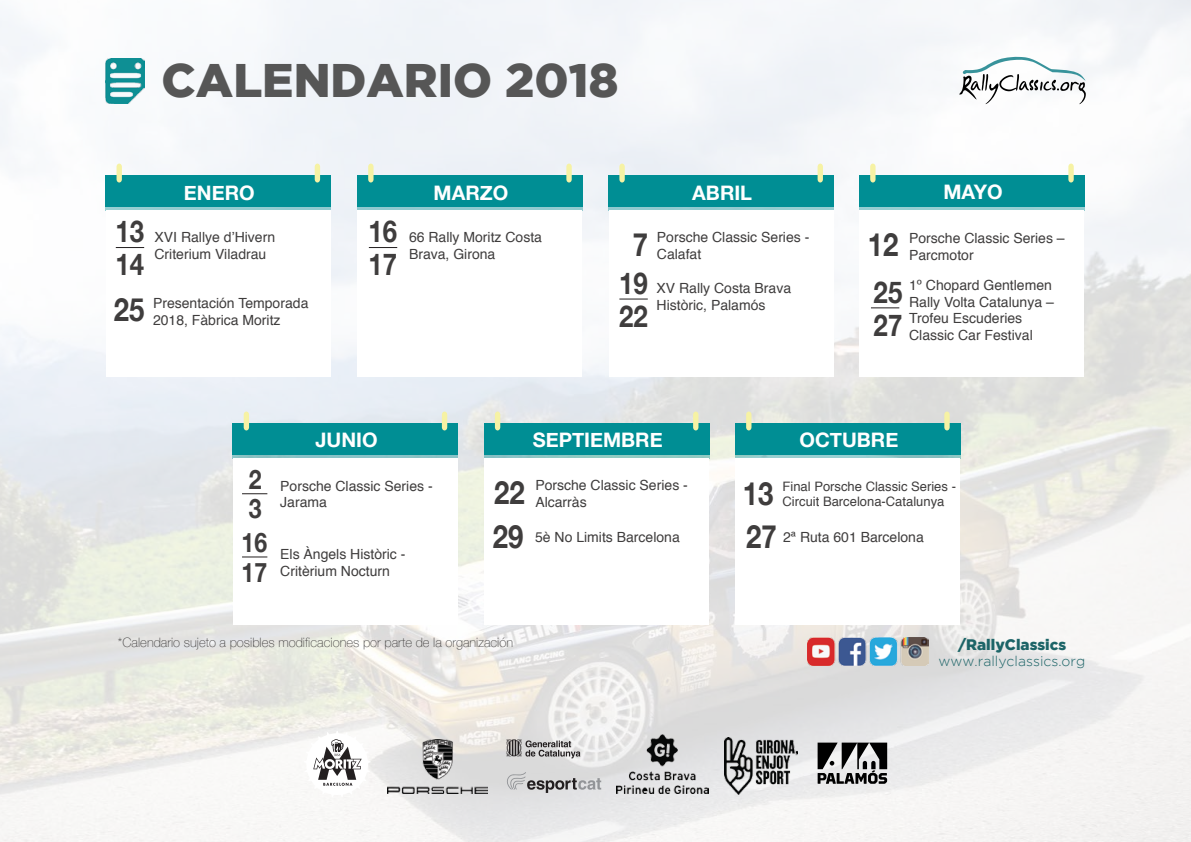
<style>
.page{position:relative;width:1191px;height:842px;background:#fff}
.page>*{position:absolute;margin:0;border:0;box-sizing:border-box;transform-origin:0 0}
.t1{font:900 47px "Gotham";color:#565656}
.t2{font:700 32px "Helvetica Neue";color:#3f3d3d;scale:.86 1}
.t3{font:700 30px/33px "Helvetica Neue";color:#3f3d3d;scale:.86 1}
.t4{font:700 26.8px/29.5px "Helvetica Neue";color:#3f3d3d;scale:.86 1}
.t5{font:700 20px "Helvetica Neue";color:#fff}
.t6{font:900 15.2px "Gotham";color:#1c6467}
.t7{font:14px/16.8px "Helvetica";color:#3f3d3d}
.t8{font:300 14px "Gotham";color:#1c6467}
.t9{font:100 13px "Helvetica Neue";color:#3f3d3d}
.t10{font:13px/15.6px "Helvetica";color:#3f3d3d}
</style>
<div class="page">
<img style="left:0;top:0;width:1191px;height:842px">
<svg style="left:959px;top:57px;width:126px;height:47px"></svg>
<img style="left:106px;top:59px;width:38px;height:44px">
<img style="left:807px;top:638px;width:121px;height:28px">
<img style="left:616px;top:734px;width:92px;height:59px">
<img style="left:724px;top:737px;width:73px;height:58px">
<svg style="left:304px;top:731px;width:67px;height:66px"></svg>
<svg style="left:817px;top:743px;width:70px;height:41px;background:#717171"></svg>
<img style="left:387px;top:739px;width:101px;height:54px">
<svg style="left:506px;top:739px;width:74px;height:19px"></svg>
<svg style="left:504px;top:772px;width:97px;height:21px;background:#bbbbbc"></svg>
<div style="left:106px;top:175px;width:225px;height:32px;background:#008e94"></div>
<svg style="left:106px;top:207px;width:225px;height:4px"></svg>
<svg style="left:315px;top:164px;width:5px;height:18px"></svg>
<svg style="left:116px;top:164px;width:6px;height:18px"></svg>
<div style="left:106px;top:211px;width:225px;height:166px;background:#fff"></div>
<svg style="left:116px;top:247px;width:28px;height:1px"></svg>
<div style="left:859px;top:175px;width:225px;height:32px;background:#008e94"></div>
<svg style="left:859px;top:207px;width:225px;height:4px"></svg>
<svg style="left:1068px;top:164px;width:5px;height:18px"></svg>
<svg style="left:870px;top:164px;width:5px;height:18px"></svg>
<div style="left:859px;top:211px;width:225px;height:166px;background:#fff"></div>
<div style="left:233px;top:423px;width:225px;height:32px;background:#008e94"></div>
<svg style="left:233px;top:455px;width:225px;height:4px"></svg>
<svg style="left:442px;top:411px;width:5px;height:19px"></svg>
<svg style="left:244px;top:411px;width:5px;height:19px"></svg>
<div style="left:233px;top:459px;width:225px;height:166px;background:#fff"></div>
<div style="left:484px;top:423px;width:225px;height:32px;background:#008e94"></div>
<svg style="left:484px;top:455px;width:225px;height:4px"></svg>
<svg style="left:693px;top:411px;width:5px;height:19px"></svg>
<svg style="left:495px;top:411px;width:5px;height:19px"></svg>
<div style="left:484px;top:459px;width:225px;height:166px;background:#fff"></div>
<div style="left:735px;top:423px;width:225px;height:32px;background:#008e94"></div>
<svg style="left:735px;top:455px;width:225px;height:4px"></svg>
<svg style="left:944px;top:411px;width:5px;height:19px"></svg>
<svg style="left:746px;top:411px;width:5px;height:19px"></svg>
<div style="left:735px;top:459px;width:225px;height:166px;background:#fff"></div>
<svg style="left:871px;top:307px;width:28px;height:1px"></svg>
<svg style="left:242px;top:493px;width:25px;height:1px"></svg>
<svg style="left:242px;top:556px;width:25px;height:1px"></svg>
<div style="left:357px;top:175px;width:225px;height:32px;background:#008e94"></div>
<svg style="left:357px;top:207px;width:225px;height:4px"></svg>
<svg style="left:566px;top:164px;width:6px;height:18px"></svg>
<svg style="left:368px;top:164px;width:5px;height:18px"></svg>
<div style="left:357px;top:211px;width:225px;height:166px;background:#fff"></div>
<div style="left:608px;top:175px;width:225px;height:32px;background:#008e94"></div>
<svg style="left:608px;top:207px;width:225px;height:4px"></svg>
<svg style="left:817px;top:164px;width:6px;height:18px"></svg>
<svg style="left:619px;top:164px;width:6px;height:18px"></svg>
<div style="left:608px;top:211px;width:225px;height:166px;background:#fff"></div>
<svg style="left:619px;top:299px;width:29px;height:1px"></svg>
<svg style="left:369px;top:247px;width:28px;height:1px"></svg>
<h1 class="t1" style="left:162px;top:53px;width:458px">CALENDARIO 2018</h1>
<h3 class="t5" style="left:184px;top:177px;width:72px">ENERO</h3>
<p class="t7" style="left:154px;top:229px;width:122px">XVI Rallye d’Hivern<br>Criterium Viladrau</p>
<h3 class="t3" style="left:115px;top:216px;width:35px">13<br>14</h3>
<h2 class="t2" style="left:114px;top:284px;width:37px">25</h2>
<p class="t7" style="left:153px;top:295px;width:157px">Presentación Temporada<br>2018, Fàbrica Moritz</p>
<h3 class="t3" style="left:368px;top:216px;width:35px">16</h3>
<h3 class="t3" style="left:368px;top:249px;width:35px">17</h3>
<h3 class="t5" style="left:433px;top:177px;width:76px">MARZO</h3>
<h3 class="t5" style="left:692px;top:177px;width:61px">ABRIL</h3>
<p class="t7" style="left:409px;top:229px;width:135px">66 Rally Moritz Costa<br>Brava, Girona</p>
<h2 class="t2" style="left:633px;top:219px;width:19px">7</h2>
<p class="t7" style="left:657px;top:230px;width:154px">Porsche Classic Series -<br>Calafat</p>
<h3 class="t3" style="left:619px;top:267px;width:35px">19<br>22</h3>
<p class="t7" style="left:656px;top:280px;width:136px">XV Rally Costa Brava<br>Històric, Palamós</p>
<h3 class="t5" style="left:943px;top:176px;width:61px">MAYO</h3>
<h2 class="t2" style="left:868px;top:219px;width:37px">12</h2>
<p class="t7" style="left:909px;top:230px;width:157px">Porsche Classic Series –<br>Parcmotor</p>
<p class="t7" style="left:909px;top:277px;width:146px">1º Chopard Gentlemen<br>Rally Volta Catalunya –<br>Trofeu Escuderies<br>Classic Car Festival</p>
<h3 class="t3" style="left:873px;top:276px;width:35px">25<br>27</h3>
<h3 class="t4" style="left:249px;top:465px;width:16px">2<br>3</h3>
<h3 class="t4" style="left:242px;top:529px;width:31px">16<br>17</h3>
<h3 class="t5" style="left:315px;top:424px;width:64px">JUNIO</h3>
<h3 class="t5" style="left:533px;top:424px;width:131px">SEPTIEMBRE</h3>
<h3 class="t5" style="left:799px;top:424px;width:100px">OCTUBRE</h3>
<h2 class="t2" style="left:743px;top:468px;width:37px">13</h2>
<h2 class="t2" style="left:493px;top:511px;width:37px">29</h2>
<h2 class="t2" style="left:746px;top:512px;width:37px">27</h2>
<h2 class="t2" style="left:494px;top:467px;width:37px">22</h2>
<p class="t7" style="left:535px;top:477px;width:154px">Porsche Classic Series -<br>Alcarràs</p>
<p class="t7" style="left:280px;top:478px;width:154px">Porsche Classic Series -<br>Jarama</p>
<p class="t7" style="left:280px;top:546px;width:127px">Els Àngels Històric -<br>Critèrium Nocturn</p>
<p class="t10" style="left:782px;top:479px;width:175px">Final Porsche Classic Series -<br>Circuit Barcelona-Catalunya</p>
<p class="t7" style="left:535px;top:529px;width:146px">5è No Limits Barcelona</p>
<p class="t7" style="left:783px;top:529px;width:142px">2ª Ruta 601 Barcelona</p>
<p class="t9" style="left:118px;top:633px;width:397px">*Calendario sujeto a posibles modificaciones por parte de la organización</p>
<p class="t6" style="left:958px;top:636px;width:110px">/RallyClassics</p>
<p class="t8" style="left:938px;top:653px;width:148px">www.rallyclassics.org</p>
</div>
